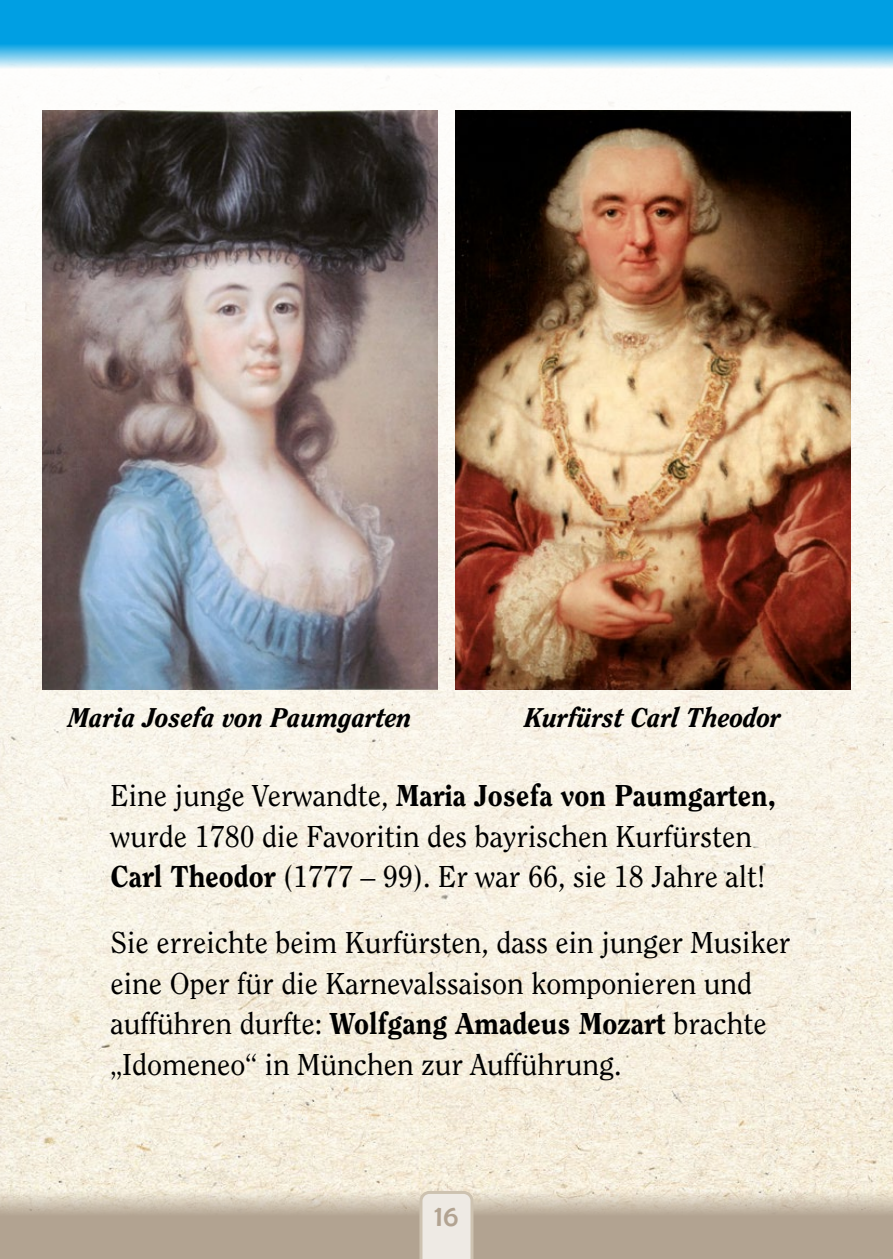
<style>
.page{position:relative;width:893px;height:1259px;background:#fff}
.page>*{position:absolute;margin:0;border:0;box-sizing:border-box;transform-origin:0 0}
.t1{font:30px/40.5px "Clearface";color:#000}
.t2{font:30px "Berlin Sans FB";color:#b2a391}
.t3{font:italic 800 27px "Clearface";color:#000}
.s1{font-weight:800}
</style>
<div class="page">
<img style="left:0;top:68px;width:893px;height:1123px">
<svg style="left:0;top:0;width:892px;height:68px;fill:#009fe3"></svg>
<hr style="left:892px;top:0;width:1px;height:68px;background:#009fe3">
<svg style="left:0;top:1191px;width:892px;height:68px;fill:#b2a391"></svg>
<hr style="left:892px;top:1191px;width:1px;height:68px;background:#b2a391">
<svg style="left:419px;top:1191px;width:54px;height:68px"></svg>
<img style="left:43px;top:111px;width:395px;height:578px">
<img style="left:455px;top:111px;width:395px;height:578px">
<p class="t3" style="left:69px;top:701px;width:345px">Maria Josefa von Paumgarten</p>
<p class="t3" style="left:524px;top:701px;width:258px">Kurfürst Carl Theodor</p>
<p class="t1" style="left:111px;top:775px;width:667px">Eine junge Verwandte, <span class="s1">Maria Josefa von Paumgarten, </span>wurde 1780 die Favoritin des bayrischen Kurfürsten<br><span class="s1">Carl Theodor</span> (1777 – 99). Er war 66, sie 18 Jahre alt!</p>
<p class="t1" style="left:111px;top:922px;width:682px">Sie erreichte beim Kurfürsten, dass ein junger Musiker eine Oper für die Karnevalssaison komponieren und aufführen durfte: <span class="s1">Wolfgang Amadeus Mozart</span> brachte „Idomeneo“ in München zur Aufführung.</p>
<p class="t2" style="left:435px;top:1199px;width:25px">16</p>
</div>
